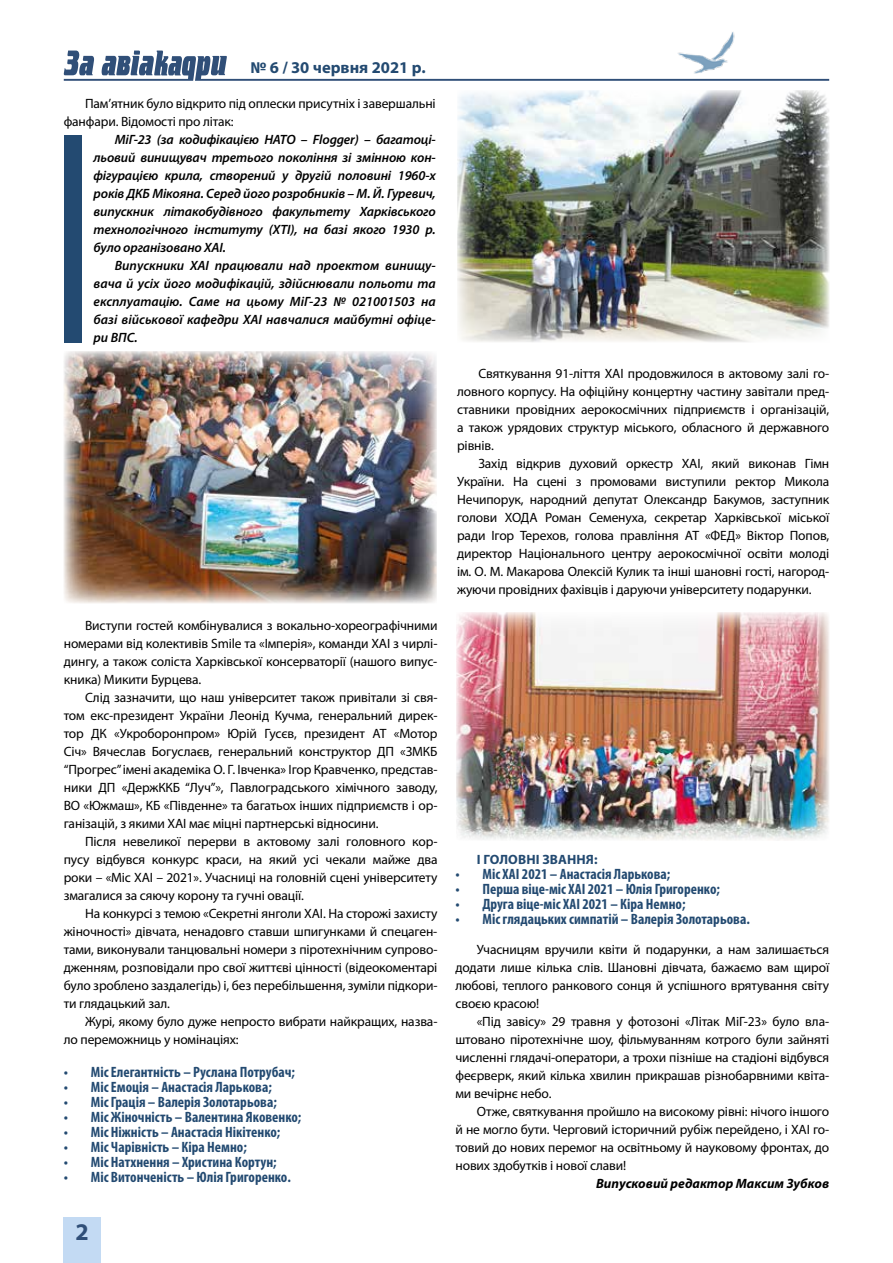
<style>
.page{position:relative;width:893px;height:1263px;background:#fff}
.page>*{position:absolute;margin:0;border:0;box-sizing:border-box;transform-origin:0 0}
.t1{font:700 24px "Myriad Pro";color:#304f78}
.t2{font:700 16.5px "Myriad Pro";color:#234a71}
.t3{font:700 condensed 15px "Myriad Pro";color:#234a71}
.t4{font:13.5px/18px "Myriad Pro";letter-spacing:-.01em;color:#000;text-align:justify}
.t5{font:italic 600 13.5px/18px "Myriad Pro";letter-spacing:-.005em;color:#000;text-align:justify}
.t6{font:italic 700 13.5px "Myriad Pro";color:#000}
.t7{font:700 13.5px "Myriad Pro";letter-spacing:.01em;color:#234a71}
</style>
<div class="page">
<img style="left:720px;top:32px;width:15px;height:19px">
<div style="left:63px;top:1217px;width:38px;height:46px;background:#c3daf3"></div>
<img style="left:457px;top:90px;width:372px;height:252px">
<img style="left:64px;top:351px;width:373px;height:252px">
<img style="left:456px;top:612px;width:373px;height:228px">
<div style="left:64px;top:135px;width:17px;height:207px;background:#234a71"></div>
<svg style="left:64px;top:51px;width:765px;height:30px"></svg>
<p class="t2" style="left:251px;top:57px;width:177px">№ 6 / 30 червня 2021 р.</p>
<p class="t4" style="left:64px;top:94px;width:374px;text-indent:21px">Пам’ятник було відкрито під оплески присутніх і завершальні фанфари. Відомості про літак:</p>
<p class="t5" style="left:94px;top:130px;width:344px;text-indent:21px">МіГ-23 (за кодифікацією НАТО – Flogger) – багатоці&shy;льовий винищувач третього покоління зі змінною кон&shy;фігурацією крила, створений у другій половині 1960-х років ДКБ Мікояна. Серед його розробників – М. Й. Гуревич, випускник літакобудівного факультету Харківського технологічного інституту (ХТІ), на базі якого 1930 р. було організовано ХАІ.</p>
<p class="t5" style="left:94px;top:256px;width:344px;text-indent:21px">Випускники ХАІ працювали над проектом винищу&shy;вача й усіх його модифікацій, здійснювали польоти та експлуатацію. Саме на цьому МіГ-23 № 021001503 на базі військової кафедри ХАІ навчалися майбутні офіце&shy;ри ВПС.</p>
<p class="t4" style="left:64px;top:616px;width:375px;text-indent:21px">Виступи гостей комбінувалися з вокально-хореографічними номерами від колективів Smile та «Імперія», команди ХАІ з чирлі&shy;дингу, а також соліста Харківської консерваторії (нашого випус&shy;кника) Микити Бурцева.</p>
<p class="t4" style="left:64px;top:688px;width:375px;text-indent:21px">Слід зазначити, що наш університет також привітали зі свя&shy;том екс-президент України Леонід Кучма, генеральний дирек&shy;тор ДК «Укроборонпром» Юрій Гусєв, президент АТ «Мотор Січ» Вячеслав Богуслаєв, генеральний конструктор ДП «ЗМКБ “Прогрес” імені академіка О. Г. Івченка» Ігор Кравченко, представ&shy;ники ДП «ДержККБ “Луч”», Павлоградського хімічного заводу, ВО «Южмаш», КБ «Південне» та багатьох інших підприємств і ор&shy;ганізацій, з якими ХАІ має міцні партнерські відносини.</p>
<p class="t4" style="left:64px;top:832px;width:375px;text-indent:21px">Після невеликої перерви в актовому залі головного кор&shy;пусу відбувся конкурс краси, на який усі чекали майже два роки – «Міс ХАІ – 2021». Учасниці на головній сцені університету змагалися за сяючу корону та гучні овації.</p>
<p class="t4" style="left:64px;top:904px;width:375px;text-indent:21px">На конкурсі з темою «Секретні янголи ХАІ. На сторожі захисту жіночності» дівчата, ненадовго ставши шпигунками й спецаген&shy;тами, виконували танцювальні номери з піротехнічним супрово&shy;дженням, розповідали про свої життєві цінності (відеокоментарі було зроблено заздалегідь) і, без перебільшення, зуміли підкори&shy;ти глядацький зал.</p>
<p class="t4" style="left:64px;top:1012px;width:375px;text-indent:21px">Журі, якому було дуже непросто вибрати найкращих, назва&shy;ло переможниць у номінаціях:</p>
<p class="t3" style="left:64px;top:1063px;width:233px">• Міс Елегантність – Руслана Потрубач;</p>
<p class="t3" style="left:64px;top:1078px;width:210px">• Міс Емоція – Анастасія Ларькова;</p>
<p class="t3" style="left:64px;top:1093px;width:215px">• Міс Грація – Валерія Золотарьова;</p>
<p class="t3" style="left:64px;top:1108px;width:239px">• Міс Жіночність – Валентина Яковенко;</p>
<p class="t3" style="left:64px;top:1123px;width:218px">• Міс Ніжність – Анастасія Нікітенко;</p>
<p class="t3" style="left:64px;top:1138px;width:185px">• Міс Чарівність – Кіра Немно;</p>
<p class="t3" style="left:64px;top:1153px;width:214px">• Міс Натхнення – Христина Кортун;</p>
<p class="t3" style="left:64px;top:1168px;width:229px">• Міс Витонченість – Юлія Григоренко.</p>
<h1 class="t1" style="left:76px;top:1216px;width:15px">2</h1>
<p class="t4" style="left:457px;top:364px;width:374px;text-indent:21px">Святкування 91-ліття ХАІ продовжилося в актовому залі го&shy;ловного корпусу. На офіційну концертну частину завітали пред&shy;ставники провідних аерокосмічних підприємств і організацій, а також урядових структур міського, обласного й державного рівнів.</p>
<p class="t4" style="left:457px;top:454px;width:374px;text-indent:21px">Захід відкрив духовий оркестр ХАІ, який виконав Гімн України. На сцені з промовами виступили ректор Микола Нечипорук, народний депутат Олександр Бакумов, заступник голови ХОДА Роман Семенуха, секретар Харківської міської ради Ігор Терехов, голова правління АТ «ФЕД» Віктор Попов, директор Національного центру аерокосмічної освіти молоді ім. О. М. Макарова Олексій Кулик та інші шановні гості, нагород&shy;жуючи провідних фахівців і даруючи університету подарунки.</p>
<p class="t7" style="left:477px;top:851px;width:122px">І ГОЛОВНІ ЗВАННЯ:</p>
<p class="t3" style="left:455px;top:865px;width:216px">• Міс ХАІ 2021 – Анастасія Ларькова;</p>
<p class="t3" style="left:455px;top:880px;width:266px">• Перша віце-міс ХАІ 2021 – Юлія Григоренко;</p>
<p class="t3" style="left:455px;top:895px;width:232px">• Друга віце-міс ХАІ 2021 – Кіра Немно;</p>
<p class="t3" style="left:455px;top:910px;width:296px">• Міс глядацьких симпатій – Валерія Золотарьова.</p>
<p class="t4" style="left:455px;top:940px;width:375px;text-indent:21px">Учасницям вручили квіти й подарунки, а нам залишається додати лише кілька слів. Шановні дівчата, бажаємо вам щирої любові, теплого ранкового сонця й успішного врятування світу своєю красою!</p>
<p class="t4" style="left:455px;top:1012px;width:375px;text-indent:21px">«Під завісу» 29 травня у фотозоні «Літак МіГ-23» було вла&shy;штовано піротехнічне шоу, фільмуванням котрого були зайняті численні глядачі-оператори, а трохи пізніше на стадіоні відбувся феєрверк, який кілька хвилин прикрашав різнобарвними квіта&shy;ми вечірнє небо.</p>
<p class="t4" style="left:455px;top:1102px;width:375px;text-indent:21px">Отже, святкування пройшло на високому рівні: нічого іншого й не могло бути. Черговий історичний рубіж перейдено, і ХАІ го&shy;товий до нових перемог на освітньому й науковому фронтах, до нових здобутків і нової слави!</p>
<p class="t6" style="left:596px;top:1175px;width:235px">Випусковий редактор Максим Зубков</p>
</div>
